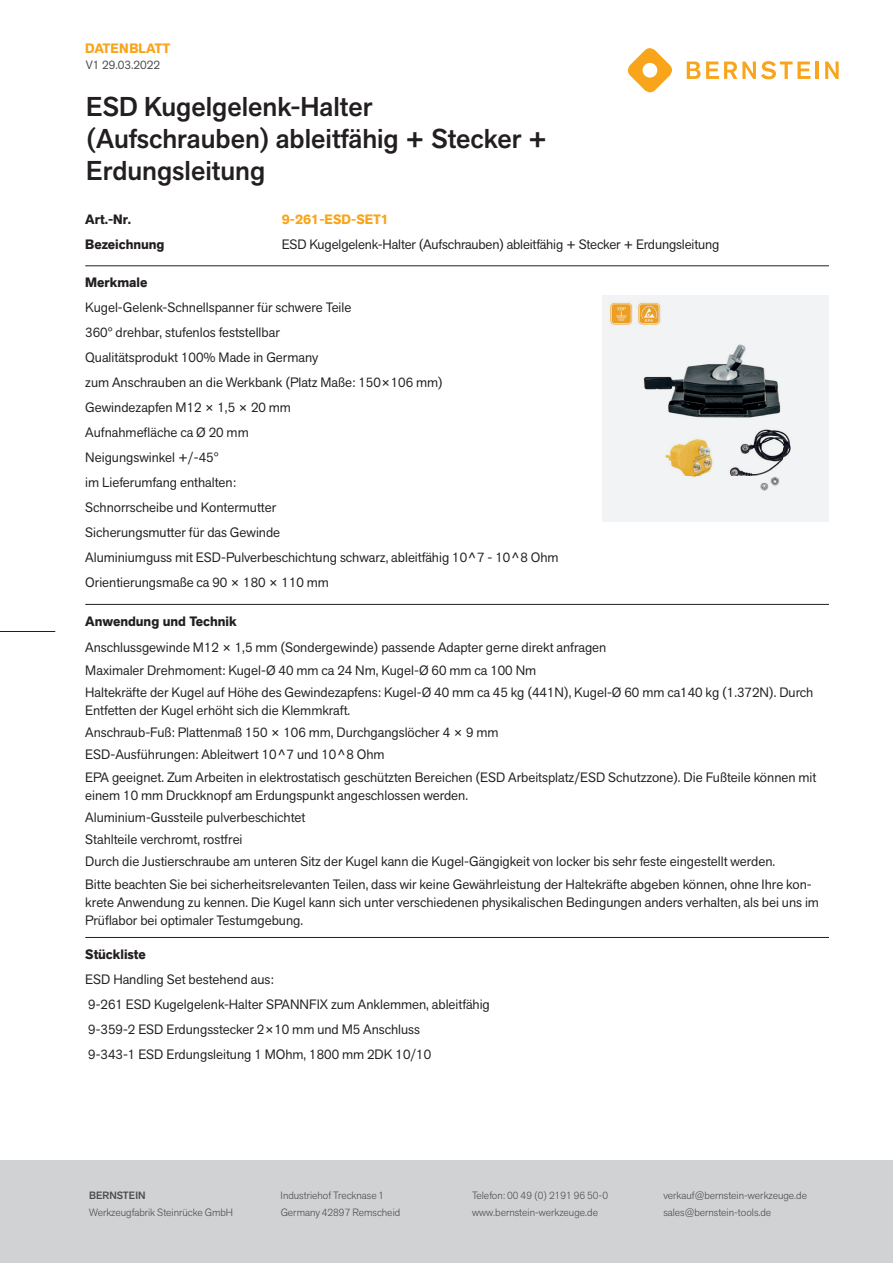
<style>
.page{position:relative;width:893px;height:1263px;background:#fff}
.page>*{position:absolute;margin:0;border:0;box-sizing:border-box;transform-origin:0 0}
.t1{font:500 27px/32.4px "Akzid Grtsk Next";color:#231f20}
.t2{font:13.5px/25px "Akzid Grtsk Next";color:#231f20}
.t3{font:700 13.5px "Akzid Grtsk Next";color:#231f20}
.t4{font:700 13.5px "Akzid Grtsk Next";color:#f9a51b}
.t5{font:12px "Akzid Grtsk Next";color:#4b4c4d}
.t6{font:300 10.5px "Akzid Grtsk Next";color:#4b4c4d}
.t7{font:500 10.5px "Akzid Grtsk Next";color:#4b4c4d}
</style>
<div class="page">
<div style="left:0;top:1161px;width:893px;height:102px;background:#d1d2d4"></div>
<hr style="left:85px;top:266px;width:744px;height:1px;background:#231f20">
<hr style="left:85px;top:604px;width:744px;height:1px;background:#231f20">
<div style="left:602px;top:295px;width:227px;height:227px;background:#f2f3f4"></div>
<img style="left:610px;top:302px;width:181px;height:189px">
<hr style="left:85px;top:937px;width:744px;height:1px;background:#231f20">
<svg style="left:627px;top:48px;width:45px;height:45px"></svg>
<svg style="left:687px;top:61px;width:123px;height:18px"></svg>
<hr style="left:815px;top:62px;width:4px;height:17px;background:#f9a51b">
<svg style="left:825px;top:62px;width:14px;height:17px"></svg>
<hr style="left:0;top:631px;width:55px;height:1px;background:#231f20">
<p class="t4" style="left:85px;top:39px;width:87px">DATENBLATT</p>
<p class="t5" style="left:86px;top:57px;width:76px">V1 29.03.2022</p>
<h1 class="t1" style="left:86px;top:90px;width:463px">ESD Kugelgelenk-Halter (Aufschrauben) ableitfähig + Stecker +<br>Erdungsleitung</h1>
<p class="t3" style="left:85px;top:210px;width:48px">Art.-Nr.</p>
<p class="t4" style="left:282px;top:210px;width:109px">9-261-ESD-SET1</p>
<p class="t3" style="left:85px;top:235px;width:81px">Bezeichnung</p>
<p class="t2" style="left:282px;top:231px;width:439px">ESD Kugelgelenk-Halter (Aufschrauben) ableitfähig + Stecker + Erdungsleitung</p>
<p class="t3" style="left:85px;top:274px;width:64px">Merkmale</p>
<p class="t2" style="left:85px;top:295px;width:475px">Kugel-Gelenk-Schnellspanner für schwere Teile<br>360° drehbar, stufenlos feststellbar<br>Qualitätsprodukt 100% Made in Germany<br>zum Anschrauben an die Werkbank (Platz Maße: 150×106 mm)<br>Gewindezapfen M12 × 1,5 × 20 mm<br>Aufnahmefläche ca Ø 20 mm<br>Neigungswinkel +/-45°<br>im Lieferumfang enthalten:<br>Schnorrscheibe und Kontermutter<br>Sicherungsmutter für das Gewinde<br>Aluminiumguss mit ESD-Pulverbeschichtung schwarz, ableitfähig 10^7 - 10^8 Ohm Orientierungsmaße ca 90 × 180 × 110 mm</p>
<p class="t3" style="left:85px;top:612px;width:153px">Anwendung und Technik</p>
<p class="t2" style="left:85px;top:636px;width:730px;line-height:22.2px">Anschlussgewinde M12 × 1,5 mm (Sondergewinde) passende Adapter gerne direkt anfragen<br>Maximaler Drehmoment: Kugel-Ø 40 mm ca 24 Nm, Kugel-Ø 60 mm ca 100 Nm<br>Haltekräfte der Kugel auf Höhe des Gewindezapfens: Kugel-Ø 40 mm ca 45 kg (441N), Kugel-Ø 60 mm ca140 kg (1.372N). Durch</p>
<p class="t2" style="left:85px;top:699px;width:733px;line-height:22.2px">Entfetten der Kugel erhöht sich die Klemmkraft.<br>Anschraub-Fuß: Plattenmaß 150 × 106 mm, Durchgangslöcher 4 × 9 mm<br>ESD-Ausführungen: Ableitwert 10^7 und 10^8 Ohm<br>EPA geeignet. Zum Arbeiten in elektrostatisch geschützten Bereichen (ESD Arbeitsplatz/ESD Schutzzone). Die Fußteile können mit</p>
<p class="t2" style="left:85px;top:784px;width:728px;line-height:22.2px">einem 10 mm Druckknopf am Erdungspunkt angeschlossen werden.<br>Aluminium-Gussteile pulverbeschichtet<br>Stahlteile verchromt, rostfrei<br>Durch die Justierschraube am unteren Sitz der Kugel kann die Kugel-Gängigkeit von locker bis sehr feste eingestellt werden.<br>Bitte beachten Sie bei sicherheitsrelevanten Teilen, dass wir keine Gewährleistung der Haltekräfte abgeben können, ohne Ihre kon-</p>
<p class="t2" style="left:85px;top:893px;width:735px;line-height:18px">krete Anwendung zu kennen. Die Kugel kann sich unter verschiedenen physikalischen Bedingungen anders verhalten, als bei uns im<br>Prüflabor bei optimaler Testumgebung.</p>
<p class="t3" style="left:85px;top:945px;width:62px">Stückliste</p>
<p class="t2" style="left:85px;top:966px;width:406px">ESD Handling Set bestehend aus:<br>9-261 ESD Kugelgelenk-Halter SPANNFIX zum Anklemmen, ableitfähig 9-359-2 ESD Erdungsstecker 2×10 mm und M5 Anschluss<br>9-343-1 ESD Erdungsleitung 1 MOhm, 1800 mm 2DK 10/10</p>
<p class="t7" style="left:89px;top:1189px;width:58px">BERNSTEIN</p>
<p class="t6" style="left:281px;top:1189px;width:105px">Industriehof Trecknase 1</p>
<p class="t6" style="left:472px;top:1189px;width:138px">Telefon: 00 49 (0) 2191 96 50-0</p>
<p class="t6" style="left:663px;top:1189px;width:145px">verkauf@bernstein-werkzeuge.de</p>
<p class="t6" style="left:89px;top:1205px;width:145px">Werkzeugfabrik Steinrücke GmbH</p>
<p class="t6" style="left:281px;top:1205px;width:121px">Germany 42897 Remscheid</p>
<p class="t6" style="left:472px;top:1205px;width:127px">www.bernstein-werkzeuge.de</p>
<p class="t6" style="left:663px;top:1205px;width:109px">sales@bernstein-tools.de</p>
</div>
